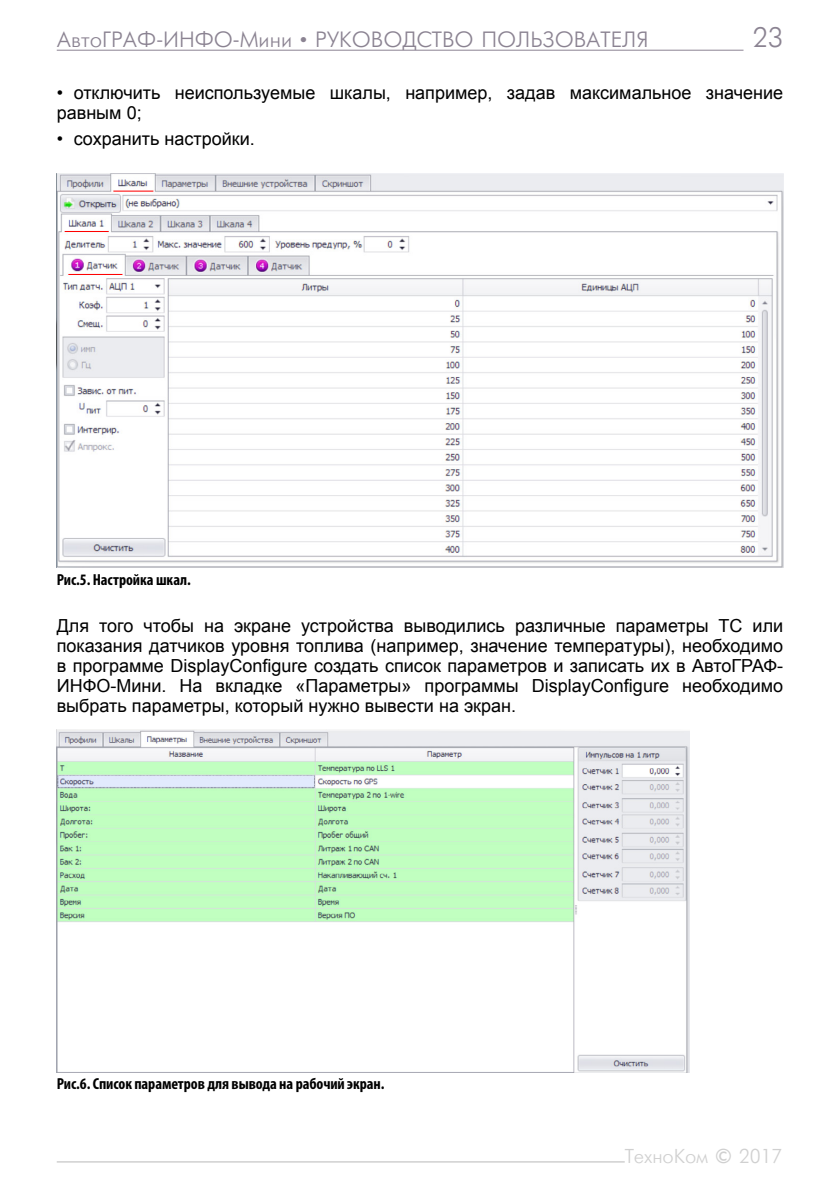
<style>
.page{position:relative;width:840px;height:1191px;background:#fff}
.page>*{position:absolute;margin:0;border:0;box-sizing:border-box;transform-origin:0 0}
.t1{font:28px "Futuris Cyrillic";color:#8b8392}
.t2{font:22px "Futuris Cyrillic";color:#8b8392}
.t3{font:20px "Futuris Cyrillic";letter-spacing:-.005em;color:#d0d0d0}
.t4{font:18px/20px "Arial";color:#000;text-align:justify}
.t5{font:700 condensed 16px "Myriad Pro";letter-spacing:-.005em;color:#000}
</style>
<div class="page">
<hr style="left:57px;top:50px;width:686px;height:1px;background:#8b8392">
<hr style="left:57px;top:1161px;width:567px;height:1px;background:#d0d0d0">
<img style="left:57px;top:173px;width:725px;height:394px">
<img style="left:57px;top:730px;width:632px;height:342px">
<p class="t2" style="left:57px;top:28px;width:593px">АвтоГРАФ-ИНФО-Мини • РУКОВОДСТВО ПОЛЬЗОВАТЕЛЯ</p>
<h1 class="t1" style="left:752px;top:23px;width:32px">23</h1>
<p class="t4" style="left:57px;top:83px;width:727px">• отключить неиспользуемые шкалы, например, задав максимальное значение равным 0;</p>
<p class="t4" style="left:57px;top:129px;width:199px">• сохранить настройки.</p>
<p class="t5" style="left:57px;top:569px;width:135px">Рис.5. Настройка шкал.</p>
<p class="t4" style="left:57px;top:616px;width:727px">Для того чтобы на экране устройства выводились различные параметры ТС или показания датчиков уровня топлива (например, значение температуры), необходимо в программе DisplayConfigure создать список параметров и записать их в АвтоГРАФ-ИНФО-Мини. На вкладке «Параметры» программы DisplayConfigure необходимо выбрать параметры, который нужно вывести на экран.</p>
<p class="t5" style="left:57px;top:1073px;width:329px">Рис.6. Список параметров для вывода на рабочий экран.</p>
<p class="t3" style="left:624px;top:1145px;width:159px">ТехноКом © 2017</p>
</div>
